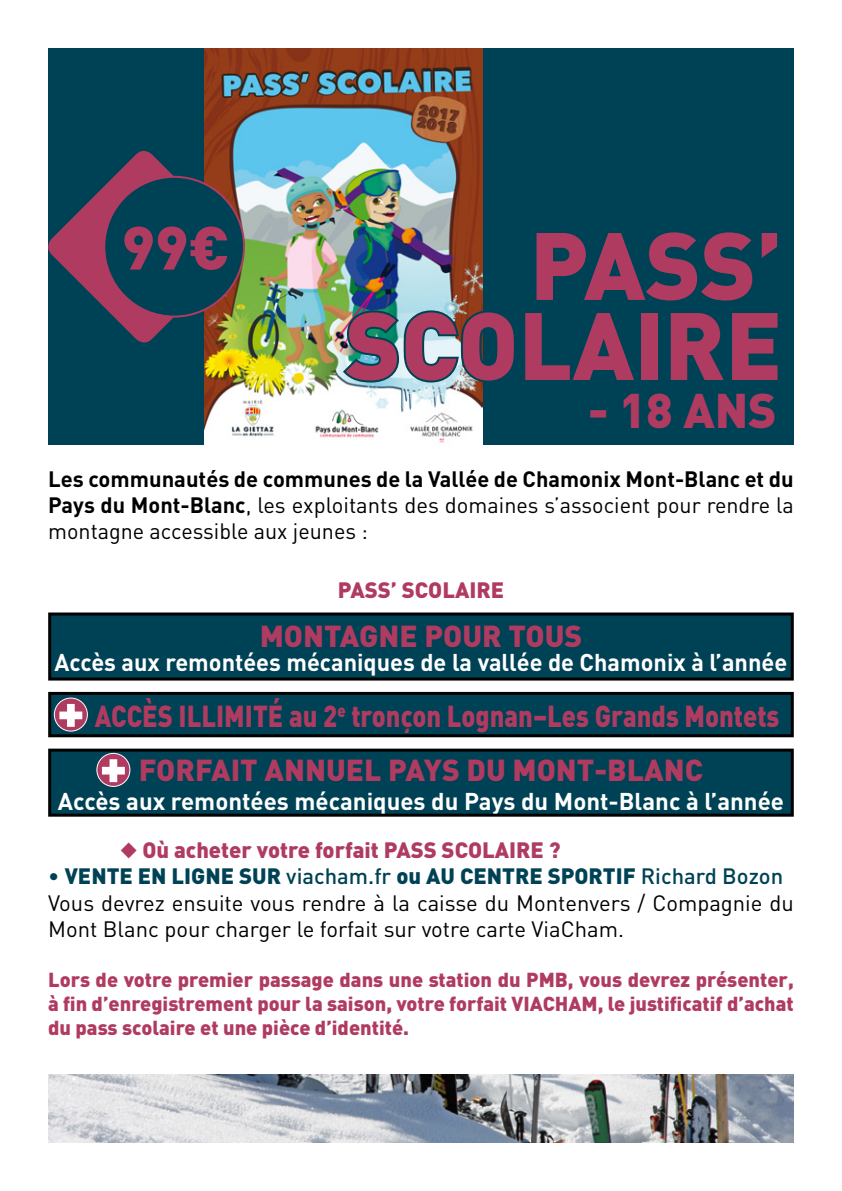
<style>
.page{position:relative;width:842px;height:1191px;background:#fff}
.page>*{position:absolute;margin:0;border:0;box-sizing:border-box;transform-origin:0 0}
.t1{font:900 94px "DIN";color:#b03b60}
.t2{font:900 60px "DIN";color:#b03b60}
.t3{font:900 50px "DIN";color:#fff}
.t4{font:900 48px "DIN";color:#b03b60}
.t5{font:900 30px "DIN";color:#b03b60;scale:.85 1}
.t6{font:900 30px "DIN";color:#b03b60}
.t7{font:700 24px "DIN";color:#fff}
.t8{font:22px/26.4px "DIN";color:#000}
.t9{font:900 22px "DIN";color:#004255}
.t10{font:900 22px "DIN";color:#b03b60}
.t11{font:900 20px/24px "DIN";color:#b03b60;text-align:justify}
.s1{font-weight:700}
.s2{font-weight:500}
</style>
<div class="page">
<div style="left:48px;top:48px;width:746px;height:397px;background:#004255"></div>
<img style="left:204px;top:48px;width:278px;height:397px">
<img style="left:340px;top:228px;width:143px;height:205px">
<div style="left:50px;top:750px;width:742px;height:65px;background:#004255"></div>
<div style="left:48px;top:748px;width:746px;height:68px;border:3px solid #000"></div>
<div style="left:50px;top:614px;width:742px;height:65px;background:#004255"></div>
<div style="left:48px;top:612px;width:746px;height:68px;border:3px solid #000"></div>
<div style="left:50px;top:693px;width:742px;height:43px;background:#004255"></div>
<div style="left:48px;top:692px;width:746px;height:45px;border:3px solid #000"></div>
<div style="left:54px;top:698px;width:33px;height:33px;background:#b03b60;border-radius:50%"></div>
<div style="left:54px;top:697px;width:34px;height:34px;border:1px solid #fff;border-radius:50%"></div>
<div style="left:97px;top:753px;width:33px;height:33px;background:#b03b60;border-radius:50%"></div>
<div style="left:96px;top:753px;width:34px;height:34px;border:1px solid #fff;border-radius:50%"></div>
<img style="left:48px;top:1074px;width:746px;height:68px">
<svg style="left:48px;top:146px;width:196px;height:201px"></svg>
<div style="left:104px;top:177px;width:140px;height:139px;background:#004255;border-radius:50%"></div>
<p class="t2" style="left:122px;top:208px;width:109px">99€</p>
<p class="t1" style="left:530px;top:203px;width:254px">PASS’</p>
<p class="t1" style="left:345px;top:283px;width:439px">SCOLAIRE</p>
<p class="t4" style="left:588px;top:379px;width:190px">- 18 ANS</p>
<p class="t8" style="left:48px;top:465px;width:747px;text-align:justify"><span class="s1">Les communautés de communes de la Vallée de Chamonix Mont-Blanc et du Pays du Mont-Blanc</span>, les exploitants des domaines s’associent pour rendre la montagne accessible aux jeunes :</p>
<p class="t10" style="left:338px;top:575px;width:168px">PASS’ SCOLAIRE</p>
<p class="t6" style="left:260px;top:616px;width:324px">MONTAGNE POUR TOUS</p>
<p class="t7" style="left:55px;top:647px;width:734px">Accès aux remontées mécaniques de la vallée de Chamonix à l’année</p>
<p class="t5" style="left:95px;top:696px;width:807px">ACCÈS ILLIMITÉ au 2<sup>e</sup> tronçon Lognan–Les Grands Montets</p>
<p class="t3" style="left:57px;top:678px;width:29px">+</p>
<p class="t3" style="left:99px;top:733px;width:29px">+</p>
<p class="t6" style="left:139px;top:750px;width:565px">FORFAIT ANNUEL PAYS DU MONT-BLANC</p>
<p class="t7" style="left:58px;top:785px;width:727px">Accès aux remontées mécaniques du Pays du Mont-Blanc à l’année</p>
<p class="t10" style="left:120px;top:835px;width:442px">◆ Où acheter votre forfait PASS SCOLAIRE ?</p>
<p class="t9" style="left:48px;top:861px;width:737px"><span class="s2">•</span> VENTE EN LIGNE SUR <span class="s2">viacham.fr</span> ou AU CENTRE SPORTIF <span class="s2">Richard Bozon</span></p>
<p class="t8" style="left:48px;top:889px;width:747px">Vous devrez ensuite vous rendre à la caisse du Montenvers / Compagnie du<br>Mont Blanc pour charger le forfait sur votre carte ViaCham.</p>
<p class="t11" style="left:48px;top:967px;width:747px">Lors de votre premier passage dans une station du PMB, vous devrez présenter, à fin d’enregistrement pour la saison, votre forfait VIACHAM, le justificatif d’achat du pass scolaire et une pièce d’identité.</p>
</div>
